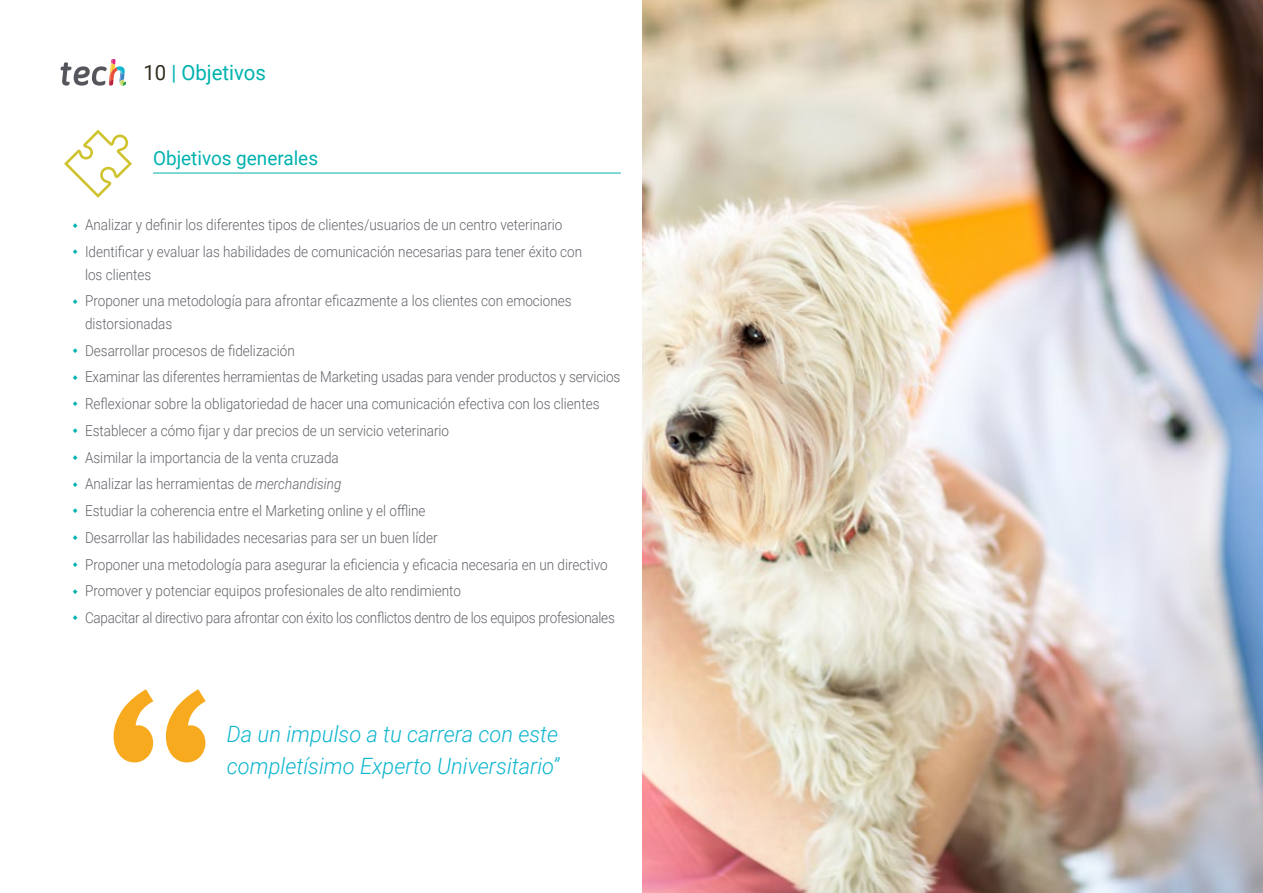
<style>
.page{position:relative;width:1263px;height:893px;background:#fff}
.page>*{position:absolute;margin:0;border:0;box-sizing:border-box;transform-origin:0 0}
.t1{font:italic 300 22.5px/31.5px "Roboto";color:#0fb6cf}
.t2{font:21px "Roboto";color:#00b2af}
.t3{font:19.5px "Roboto";color:#00b2af}
.t4{font:300 15px/26.7px "Roboto";color:#61646a;scale:.9 1}
.s1{color:#312e20}
.s2{font-style:italic}
</style>
<div class="page">
<img style="left:642px;top:0;width:621px;height:893px">
<hr style="left:153px;top:173px;width:468px;height:1px;background:#00b2af">
<svg style="left:64px;top:130px;width:68px;height:68px"></svg>
<svg style="left:61px;top:59px;width:65px;height:27px"></svg>
<svg style="left:114px;top:689px;width:92px;height:73px"></svg>
<h2 class="t2" style="left:144px;top:57px;width:124px"><span class="s1">10</span> | Objetivos</h2>
<h3 class="t3" style="left:153px;top:144px;width:167px">Objetivos generales</h3>
<p class="t4" style="left:85px;top:211px;width:554px">Analizar y definir los diferentes tipos de clientes/usuarios de un centro veterinario<br>Identificar y evaluar las habilidades de comunicación necesarias para tener éxito con</p>
<p class="t4" style="left:85px;top:260px;width:542px">los clientes<br>Proponer una metodología para afrontar eficazmente a los clientes con emociones</p>
<p class="t4" style="left:85px;top:310px;width:596px">distorsionadas<br>Desarrollar procesos de fidelización<br>Examinar las diferentes herramientas de Marketing usadas para vender productos y servicios Reflexionar sobre la obligatoriedad de hacer una comunicación efectiva con los clientes Establecer a cómo fijar y dar precios de un servicio veterinario<br>Asimilar la importancia de la venta cruzada<br>Analizar las herramientas de <span class="s2">merchandising<br></span>Estudiar la coherencia entre el Marketing online y el offline<br>Desarrollar las habilidades necesarias para ser un buen líder<br>Proponer una metodología para asegurar la eficiencia y eficacia necesaria en un directivo Promover y potenciar equipos profesionales de alto rendimiento<br>Capacitar al directivo para afrontar con éxito los conflictos dentro de los equipos profesionales</p>
<h1 class="t1" style="left:227px;top:718px;width:334px">Da un impulso a tu carrera con este completísimo Experto Universitario”</h1>
</div>
